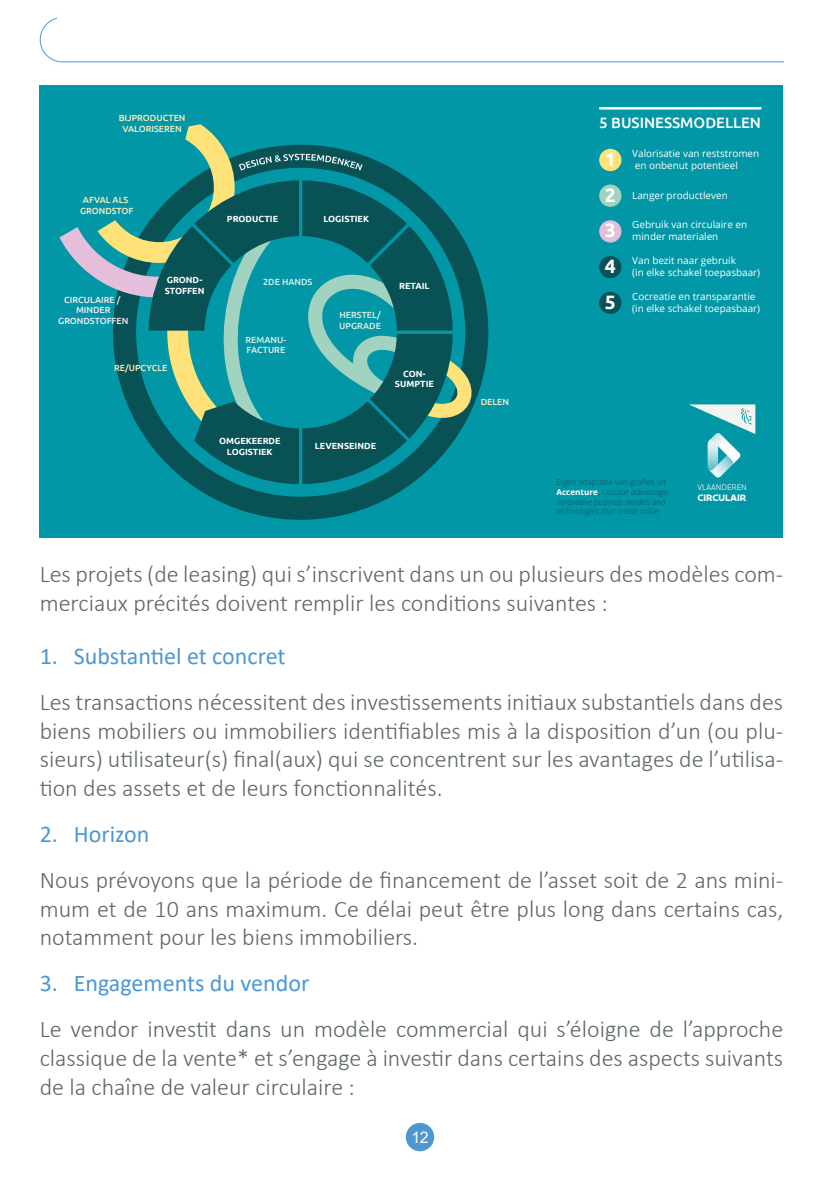
<style>
.page{position:relative;width:840px;height:1191px;background:#fff}
.page>*{position:absolute;margin:0;border:0;box-sizing:border-box;transform-origin:0 0}
.t1{font:300 24px/28.8px "Calibri";color:#5f676b;text-align:justify}
.t2{font:24px "Calibri";color:#4d98d2}
.t3{font:700 19.4px/35.8px "Ubuntu";color:#fff}
.t4{font:16px "Arial";color:#fff}
.t5{font:500 15px "Ubuntu";color:#fff}
.t6{font:10px/11.8px "Open Sans";color:#fff}
.t7{font:700 10px "Flanders Art Sans";color:#fff}
.t8{font:700 9px/10.8px "Ubuntu";color:#fff;text-align:center}
.t9{font:500 9px/10.8px "Ubuntu";color:#fcedbf;text-align:center}
.t10{font:500 9px/10.8px "Ubuntu";color:#deeee8}
.t11{font:500 9px/10.8px "Ubuntu";color:#f8ecf5;text-align:center}
.t12{font:300 8.8px "Flanders Art Sans";color:#fff}
.t13{font:italic 300 8.2px/9.8px "Open Sans";color:#085256}
.s1{font-family:"Ubuntu";font-weight:700;font-size:19.4px}
.s2{font-style:normal}
.s3{font-weight:700;font-style:normal;color:#fff}
</style>
<div class="page">
<div style="left:406px;top:1124px;width:27px;height:26px;background:#4d98d2;border-radius:50%"></div>
<div style="left:405px;top:1123px;width:29px;height:28px;border:2px solid #4d98d2;border-radius:50%"></div>
<svg style="left:40px;top:17px;width:743px;height:45px"></svg>
<div style="left:58px;top:6px;width:781px;height:17px;background:#fff"></div>
<div style="left:40px;top:85px;width:742px;height:452px;background:#0197a6"></div>
<svg style="left:689px;top:404px;width:66px;height:74px"></svg>
<svg style="left:190px;top:284px;width:298px;height:236px"></svg>
<svg style="left:59px;top:124px;width:423px;height:360px"></svg>
<div style="left:599px;top:256px;width:22px;height:22px;background:#085256;border-radius:50%"></div>
<div style="left:599px;top:292px;width:22px;height:22px;background:#085256;border-radius:50%"></div>
<div style="left:599px;top:220px;width:22px;height:22px;background:#e4beda;border-radius:50%"></div>
<div style="left:599px;top:184px;width:22px;height:23px;background:#a1d3c0;border-radius:50%"></div>
<div style="left:599px;top:149px;width:22px;height:22px;background:#ffe279;border-radius:50%"></div>
<hr style="left:599px;top:107px;width:162px;height:3px;background:#fff">
<p class="t9" style="left:119px;top:112px;width:68px">BIJPRODUCTEN<br>VALORISEREN</p>
<p class="t9" style="left:80px;top:194px;width:55px">AFVAL ALS<br>GRONDSTOF</p>
<p class="t8" style="left:227px;top:213px;width:53px">PRODUCTIE</p>
<p class="t8" style="left:323px;top:213px;width:47px">LOGISTIEK</p>
<p class="t11" style="left:58px;top:294px;width:72px">CIRCULAIRE /<br>MINDER<br>GRONDSTOFFEN</p>
<p class="t8" style="left:165px;top:275px;width:41px;text-align:left">GROND-<br>STOFFEN</p>
<p class="t9" style="left:114px;top:362px;width:55px">RE/UPCYCLE</p>
<p class="t10" style="left:263px;top:276px;width:51px">2DE HANDS</p>
<p class="t10" style="left:245px;top:334px;width:42px">REMANU-<br>FACTURE</p>
<p class="t10" style="left:339px;top:309px;width:43px">HERSTEL/<br>UPGRADE</p>
<p class="t8" style="left:399px;top:280px;width:32px">RETAIL</p>
<p class="t8" style="left:394px;top:368px;width:41px">CON-<br>SUMPTIE</p>
<p class="t8" style="left:219px;top:435px;width:63px">OMGEKEERDE<br>LOGISTIEK</p>
<p class="t8" style="left:315px;top:440px;width:63px">LEVENSEINDE</p>
<p class="t9" style="left:480px;top:396px;width:30px">DELEN</p>
<p class="t5" style="left:599px;top:113px;width:163px">5 BUSINESSMODELLEN</p>
<p class="t3" style="left:604px;top:141px;width:13px">1</p>
<p class="t6" style="left:632px;top:147px;width:128px">Valorisatie van reststromen</p>
<p class="t6" style="left:634px;top:159px;width:104px">en onbenut potentieel</p>
<p class="t6" style="left:604px;top:189px;width:124px"><span class="s1">2</span> Langer productleven</p>
<p class="t6" style="left:604px;top:218px;width:144px;text-indent:27px">Gebruik van circulaire en<br><sup>3</sup> minder materialen</p>
<p class="t3" style="left:604px;top:248px;width:13px">4<br>5</p>
<p class="t6" style="left:632px;top:254px;width:129px">Van bezit naar gebruik<br>(in elke schakel toepasbaar)</p>
<p class="t6" style="left:632px;top:290px;width:129px">Cocreatie en transparantie (in elke schakel toepasbaar)</p>
<p class="t13" style="left:556px;top:477px;width:115px"><span class="s2">Eigen adaptatie van grafiek uit<br></span><span class="s3">Accenture</span><span class="s2">,</span> Circular advantage:<br>Innovative business models and technologies that create value</p>
<p class="t12" style="left:697px;top:482px;width:51px">VLAANDEREN</p>
<p class="t7" style="left:697px;top:491px;width:50px">CIRCULAIR</p>
<p class="t1" style="left:40px;top:559px;width:744px">Les projets (de leasing) qui s’inscrivent dans un ou plusieurs des modèles com&shy;merciaux précités doivent remplir les conditions suivantes :</p>
<p class="t2" style="left:40px;top:639px;width:247px">1. Substantiel et concret</p>
<p class="t1" style="left:40px;top:687px;width:744px">Les transactions nécessitent des investissements initiaux substantiels dans des biens mobiliers ou immobiliers identifiables mis à la disposition d’un (ou plu&shy;sieurs) utilisateur(s) final(aux) qui se concentrent sur les avantages de l’utilisa&shy;tion des assets et de leurs fonctionnalités.</p>
<p class="t2" style="left:40px;top:817px;width:111px">2. Horizon</p>
<p class="t1" style="left:40px;top:865px;width:744px">Nous prévoyons que la période de financement de l’asset soit de 2 ans mini&shy;mum et de 10 ans maximum. Ce délai peut être plus long dans certains cas, notamment pour les biens immobiliers.</p>
<p class="t2" style="left:40px;top:966px;width:271px">3. Engagements du vendor</p>
<p class="t1" style="left:40px;top:1014px;width:744px">Le vendor investit dans un modèle commercial qui s’éloigne de l’approche classique de la vente* et s’engage à investir dans certains des aspects suivants de la chaîne de valeur circulaire :</p>
<p class="t4" style="left:411px;top:1126px;width:19px">12</p>
</div>
